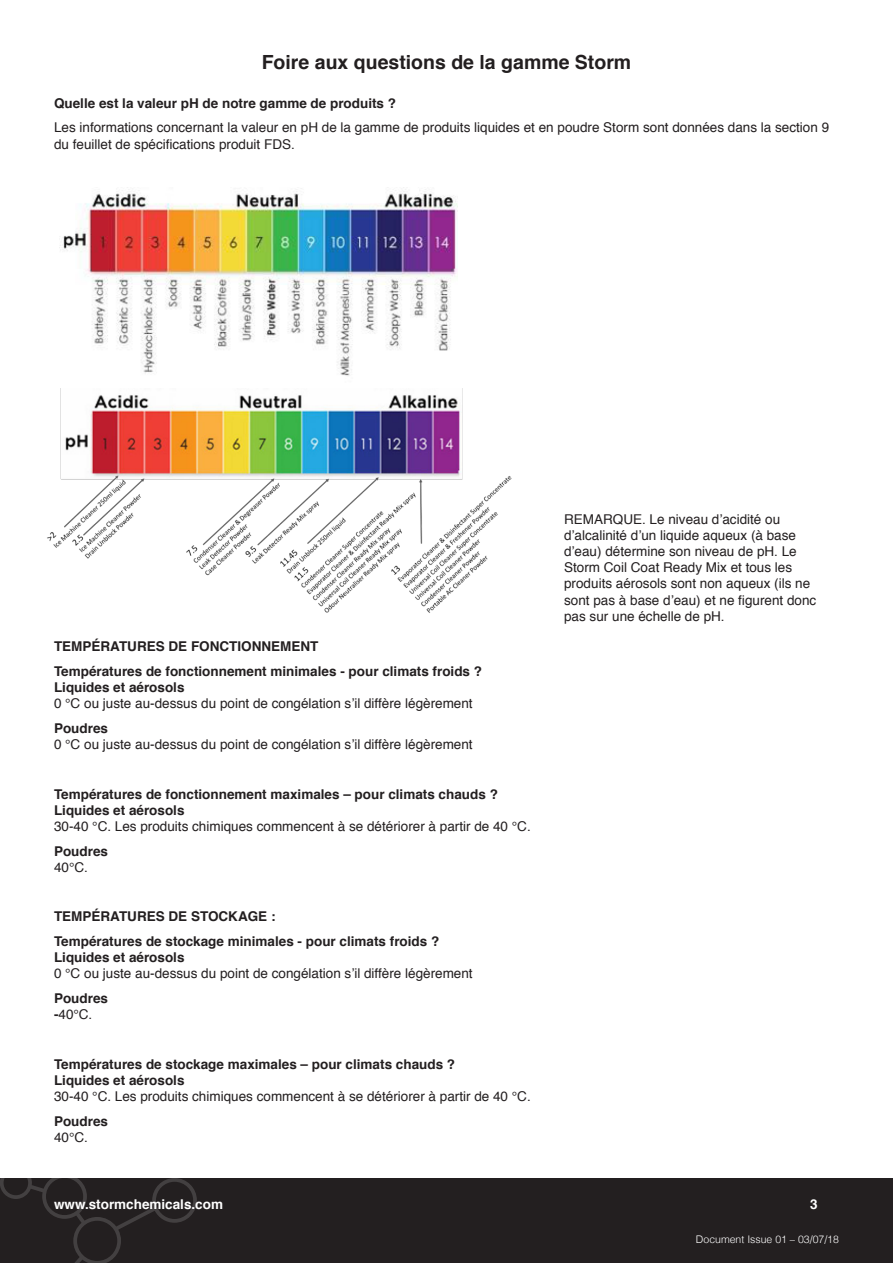
<style>
.page{position:relative;width:893px;height:1263px;background:#fff}
.page>*{position:absolute;margin:0;border:0;box-sizing:border-box;transform-origin:0 0}
.t1{font:700 19.5px "Helvetica";color:#231f20}
.t2{font:700 13.5px/16.2px "Helvetica";color:#231f20}
.t3{font:13.5px/16.2px "Helvetica";color:#231f20}
.t4{font:700 13.5px "Helvetica";color:#fff}
.t5{font:300 10.5px "Helvetica";color:#fff}
.s1{font-weight:400}
.s2{font-weight:700}
</style>
<div class="page">
<div style="left:0;top:1178px;width:893px;height:85px;background:#231f20"></div>
<svg style="left:0;top:1178px;width:197px;height:85px"></svg>
<img style="left:60px;top:187px;width:398px;height:189px">
<img style="left:47px;top:388px;width:465px;height:225px">
<p class="t1" style="left:262px;top:45px;width:371px">Foire aux questions de la gamme Storm</p>
<p class="t2" style="left:54px;top:94px;width:344px">Quelle est la valeur pH de notre gamme de produits ?</p>
<p class="t3" style="left:54px;top:120px;width:777px">Les informations concernant la valeur en pH de la gamme de produits liquides et en poudre Storm sont données dans la section 9 du feuillet de spécifications produit FDS.</p>
<p class="t2" style="left:54px;top:637px;width:266px">TEMPÉRATURES DE FONCTIONNEMENT</p>
<p class="t2" style="left:54px;top:662px;width:430px">Températures de fonctionnement minimales - pour climats froids ?<br>Liquides et aérosols<br><span class="s1">0 °C ou juste au-dessus du point de congélation s’il diffère légèrement</span></p>
<p class="t3" style="left:54px;top:720px;width:420px"><span class="s2">Poudres<br></span>0 °C ou juste au-dessus du point de congélation s’il diffère légèrement</p>
<p class="t2" style="left:54px;top:785px;width:478px">Températures de fonctionnement maximales – pour climats chauds ?<br>Liquides et aérosols<br><span class="s1">30-40 °C. Les produits chimiques commencent à se détériorer à partir de 40 °C.</span></p>
<p class="t2" style="left:54px;top:842px;width:56px">Poudres<br><span class="s1">40°C.</span></p>
<p class="t2" style="left:54px;top:908px;width:223px">TEMPÉRATURES DE STOCKAGE :</p>
<p class="t2" style="left:54px;top:932px;width:420px">Températures de stockage minimales - pour climats froids ?<br>Liquides et aérosols<br><span class="s1">0 °C ou juste au-dessus du point de congélation s’il diffère légèrement</span></p>
<p class="t2" style="left:54px;top:989px;width:56px">Poudres -<span class="s1">40°C.</span></p>
<p class="t2" style="left:54px;top:1055px;width:478px">Températures de stockage maximales – pour climats chauds ?<br>Liquides et aérosols<br><span class="s1">30-40 °C. Les produits chimiques commencent à se détériorer à partir de 40 °C.</span></p>
<p class="t2" style="left:54px;top:1112px;width:56px">Poudres<br><span class="s1">40°C.</span></p>
<p class="t3" style="left:564px;top:511px;width:254px">REMARQUE. Le niveau d’acidité ou d’alcalinité d’un liquide aqueux (à base d’eau) détermine son niveau de pH. Le Storm Coil Coat Ready Mix et tous les produits aérosols sont non aqueux (ils ne sont pas à base d’eau) et ne figurent donc pas sur une échelle de pH.</p>
<p class="t4" style="left:54px;top:1192px;width:171px">www.stormchemicals.com</p>
<p class="t4" style="left:810px;top:1192px;width:9px">3</p>
<p class="t5" style="left:696px;top:1230px;width:144px">Document Issue 01 – 03/07/18</p>
</div>
